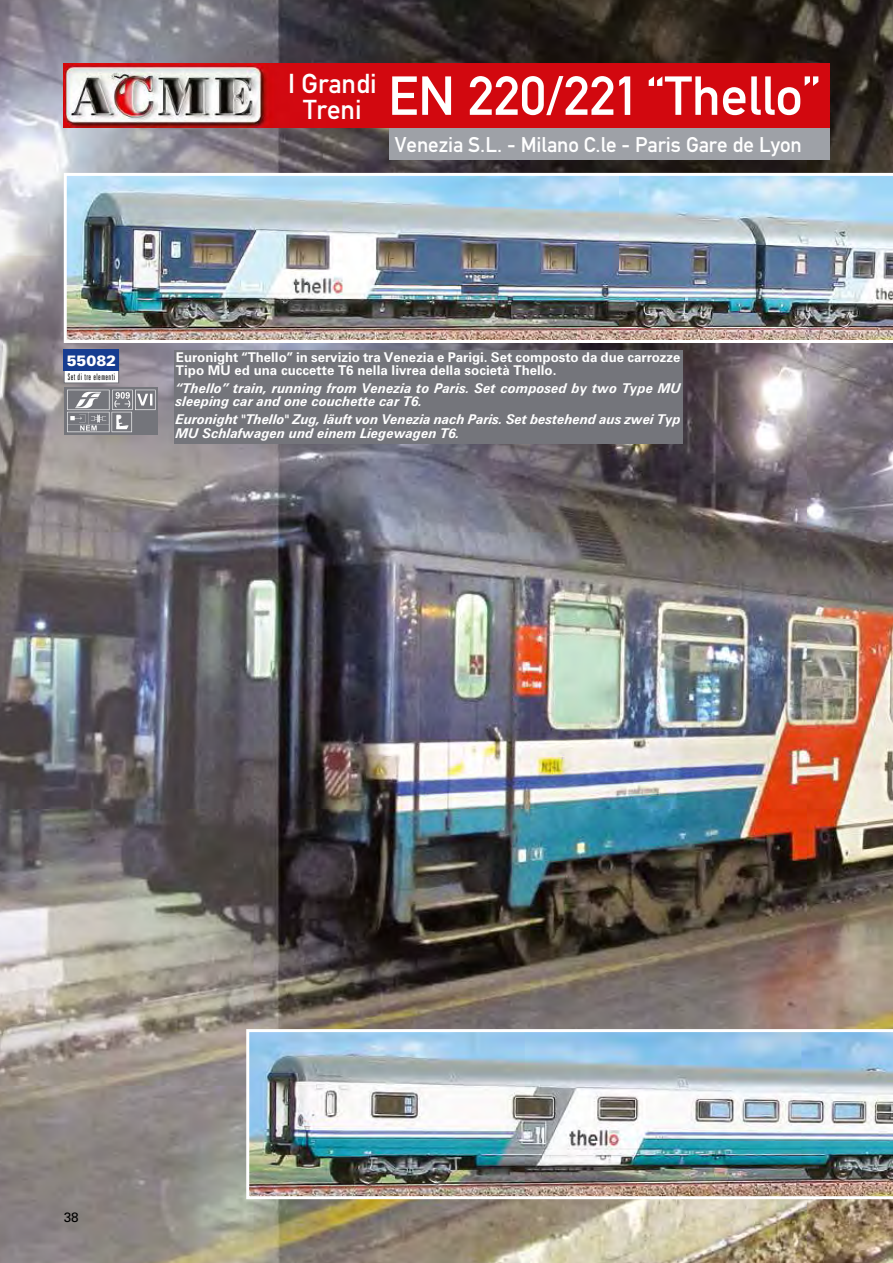
<style>
.page{position:relative;width:893px;height:1263px;background:#fff}
.page>*{position:absolute;margin:0;border:0;box-sizing:border-box;transform-origin:0 0}
.t1{font:54px "Alte DIN1451 Mittelschrift";color:#fff}
.t2{font:27px/25.5px "Alte DIN1451 Mittelschrift";color:#fff;text-align:center}
.t3{font:21px "Alte DIN1451 Mittelschrift";color:#fff}
.t4{font:900 15px "Zurich BT";color:#fff}
.t5{font:italic 700 13.5px/13.5px "Zurich BT";color:#fff}
.t6{font:700 13.5px/13.5px "Zurich BT";color:#fff}
.t7{font:13.5px "Zurich BT";color:#000}
.t8{font:300 extra-condensed 9px "Zurich BT";letter-spacing:.05em;color:#000}
</style>
<div class="page">
<img style="left:0;top:0;width:893px;height:1263px">
<div style="left:65px;top:351px;width:53px;height:32px;background:#fff"></div>
<div style="left:64px;top:350px;width:55px;height:33px;border:1px solid #74757b"></div>
<div style="left:174px;top:350px;width:508px;height:94px;background:#74757b"></div>
<svg style="left:64px;top:64px;width:765px;height:64px;background:#cb2e33"></svg>
<div style="left:389px;top:129px;width:440px;height:31px;background:#9ea1a7"></div>
<svg style="left:64px;top:387px;width:93px;height:48px;background:#7a7b80"></svg>
<div style="left:64px;top:350px;width:55px;height:21px;background:#153c90"></div>
<img style="left:112px;top:390px;width:21px;height:20px">
<img style="left:135px;top:390px;width:21px;height:20px">
<img style="left:67px;top:412px;width:43px;height:20px">
<img style="left:67px;top:390px;width:43px;height:20px">
<img style="left:112px;top:412px;width:20px;height:20px">
<img style="left:64px;top:173px;width:829px;height:170px">
<img style="left:246px;top:1029px;width:647px;height:170px">
<h2 class="t2" style="left:288px;top:71px;width:90px">I Grandi<br>Treni</h2>
<h1 class="t1" style="left:388px;top:63px;width:433px">EN 220/221 “Thello”</h1>
<h3 class="t3" style="left:395px;top:132px;width:408px">Venezia S.L. - Milano C.le - Paris Gare de Lyon</h3>
<p class="t4" style="left:67px;top:351px;width:51px">55082</p>
<p class="t8" style="left:68px;top:372px;width:49px">Set di tre elementi</p>
<p class="t6" style="left:176px;top:350px;width:506px">Euronight “Thello” in servizio tra Venezia e Parigi. Set composto da due carrozze<br>Tipo MU ed una cuccette T6 nella livrea della società Thello.</p>
<p class="t5" style="left:176px;top:381px;width:506px">“Thello” train, running from Venezia to Paris. Set composed by two Type MU sleeping car and one couchette car T6.</p>
<p class="t5" style="left:176px;top:412px;width:506px">Euronight "Thello" Zug, läuft von Venezia nach Paris. Set bestehend aus zwei Typ<br>MU Schlafwagen und einem Liegewagen T6.</p>
<p class="t7" style="left:64px;top:1209px;width:16px">38</p>
</div>
